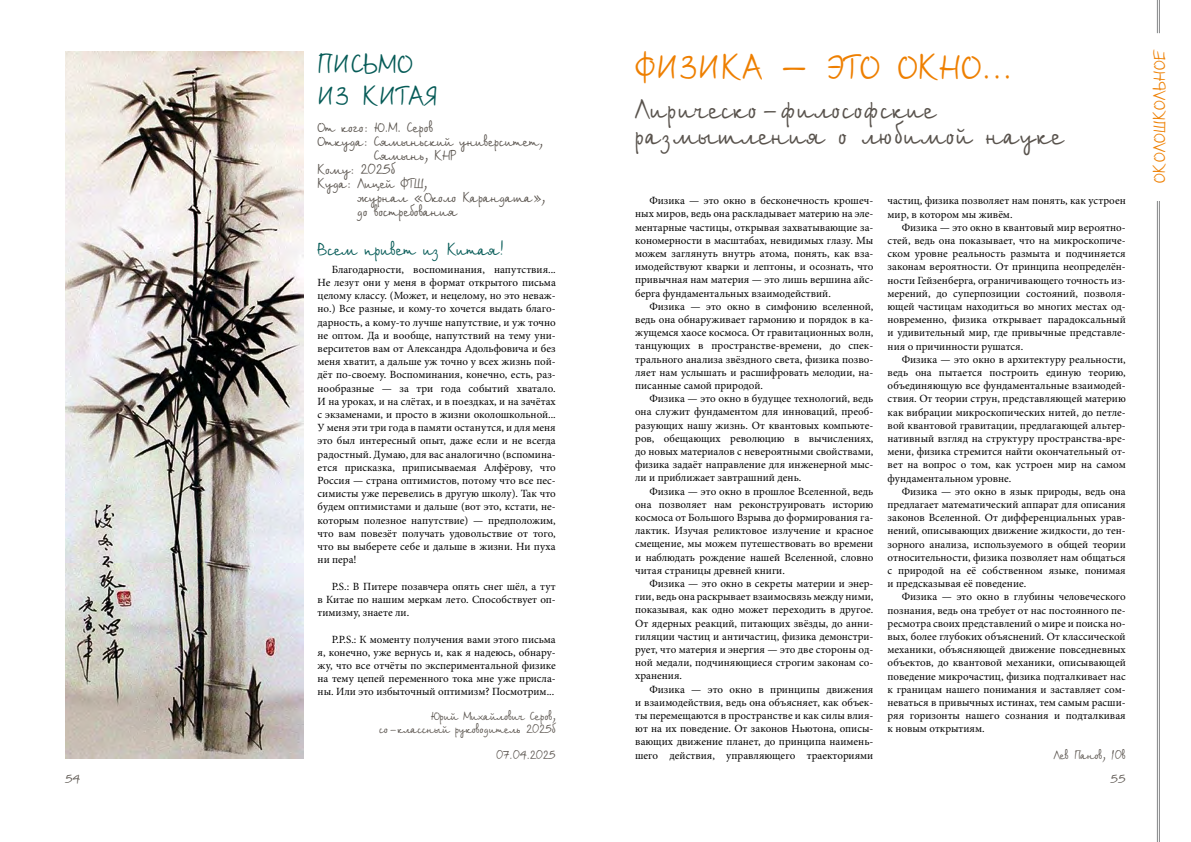
<style>
.page{position:relative;width:1191px;height:842px;background:#fff}
.page>*{position:absolute;margin:0;border:0;box-sizing:border-box;transform-origin:0 0}
.t1{font:35px "Birch CTT";letter-spacing:.05em;color:#ee7f00;scale:.9 1}
.t2{font:27px/26px "Birch CTT";letter-spacing:.05em;color:#59534d;scale:.9 1}
.t3{font:27px/32.4px "Birch CTT";letter-spacing:.05em;color:#065b57;scale:.9 1}
.t4{font:17px "Birch CTT";color:#065b57;scale:.9 1}
.t5{font:17px "Birch CTT";letter-spacing:.045em;color:#ee7f00;scale:.9 1}
.t6{font:14px "Birch CTT";color:#59534d;scale:.9 1}
.t7{font:12px/13px "Birch CTT";color:#59534d;text-align:right;scale:.9 1}
.t8{font:12px "Birch CTT";color:#59534d}
.t9{font:11px/13.2px "Minion Pro";color:#000;text-align:justify}
</style>
<div class="page">
<hr style="left:1156px;top:0;width:1px;height:33px;background:#848687">
<hr style="left:1158px;top:0;width:1px;height:33px;background:#848687">
<hr style="left:1156px;top:143px;width:1px;height:699px;background:#848687">
<hr style="left:1158px;top:143px;width:1px;height:699px;background:#848687">
<img style="left:65px;top:51px;width:238px;height:708px">
<h2 class="t3" style="left:317px;top:50px;width:134px">ПИСЬМО<br>ИЗ КИТАЯ</h2>
<p class="t6" style="left:317px;top:118px;width:130px">От кого: Ю.М. Серов</p>
<p class="t6" style="left:317px;top:132px;width:252px">Откуда: Сямыньский университет,</p>
<p class="t6" style="left:374px;top:146px;width:92px">Сямынь, КНР</p>
<p class="t6" style="left:317px;top:160px;width:88px">Кому: 2025б</p>
<p class="t6" style="left:317px;top:174px;width:123px">Куда: Лицей ФТШ,</p>
<p class="t6" style="left:357px;top:188px;width:210px">журнал «Около Карандаша»,</p>
<p class="t6" style="left:357px;top:202px;width:112px">до востребования</p>
<h3 class="t4" style="left:317px;top:238px;width:208px">Всем привет из Китая!</h3>
<p class="t9" style="left:317px;top:263px;width:240px;text-indent:14px">Благодарности, воспоминания, напутствия...<br>Не лезут они у меня в формат открытого письма целому классу. (Может, и нецелому, но это неваж&shy;но.) Все разные, и кому-то хочется выдать благо&shy;дарность, а кому-то лучше напутствие, и уж точно не оптом. Да и вообще, напутствий на тему уни&shy;верситетов вам от Александра Адольфовича и без меня хватит, а дальше уж точно у всех жизнь пой&shy;дёт по-своему. Воспоминания, конечно, есть, раз&shy;нообразные — за три года событий хватало.<br>И на уроках, и на слётах, и в поездках, и на зачётах с экзаменами, и просто в жизни околошкольной...<br>У меня эти три года в памяти останутся, и для меня это был интересный опыт, даже если и не всегда радостный. Думаю, для вас аналогично (вспомина&shy;ется присказка, приписываемая Алфёрову, что Россия — страна оптимистов, потому что все пес&shy;симисты уже перевелись в другую школу). Так что будем оптимистами и дальше (вот это, кстати, не&shy;которым полезное напутствие) — предположим, что вам повезёт получать удовольствие от того, что вы выберете себе и дальше в жизни. Ни пуха ни пера!</p>
<p class="t9" style="left:317px;top:580px;width:240px;text-indent:14px">P.S.: В Питере позавчера опять снег шёл, а тут в Китае по нашим меркам лето. Способствует оп&shy;тимизму, знаете ли.</p>
<p class="t9" style="left:317px;top:632px;width:240px;text-indent:14px">P.P.S.: К моменту получения вами этого письма я, конечно, уже вернусь и, как я надеюсь, обнару&shy;жу, что все отчёты по экспериментальной физике на тему цепей переменного тока мне уже присла&shy;ны. Или это избыточный оптимизм? Посмотрим...</p>
<p class="t7" style="left:379px;top:711px;width:197px">Юрий Михайлович Серов, со-классный руководитель 2025б</p>
<p class="t7" style="left:496px;top:750px;width:68px">07.04.2025</p>
<h1 class="t1" style="left:635px;top:44px;width:420px">ФИЗИКА — ЭТО ОКНО...</h1>
<h2 class="t2" style="left:635px;top:98px;width:477px">Лирическо-философские размышления о любимой науке</h2>
<p class="t9" style="left:635px;top:194px;width:240px;text-indent:14px">Физика — это окно в бесконечность крошеч&shy;ных миров, ведь она раскладывает материю на эле&shy;ментарные частицы, открывая захватывающие за&shy;кономерности в масштабах, невидимых глазу. Мы можем заглянуть внутрь атома, понять, как вза&shy;имодействуют кварки и лептоны, и осознать, что привычная нам материя — это лишь вершина айс&shy;берга фундаментальных взаимодействий.</p>
<p class="t9" style="left:635px;top:300px;width:240px;text-indent:14px">Физика — это окно в симфонию вселенной, ведь она обнаруживает гармонию и порядок в ка&shy;жущемся хаосе космоса. От гравитационных волн, танцующих в пространстве-времени, до спек&shy;трального анализа звёздного света, физика позво&shy;ляет нам услышать и расшифровать мелодии, на&shy;писанные самой природой.</p>
<p class="t9" style="left:635px;top:392px;width:240px;text-indent:14px">Физика — это окно в будущее технологий, ведь она служит фундаментом для инноваций, преоб&shy;разующих нашу жизнь. От квантовых компьюте&shy;ров, обещающих революцию в вычислениях, до новых материалов с невероятными свойствами, физика задаёт направление для инженерной мыс&shy;ли и приближает завтрашний день.</p>
<p class="t9" style="left:635px;top:484px;width:240px;text-indent:14px">Физика — это окно в прошлое Вселенной, ведь она позволяет нам реконструировать историю космоса от Большого Взрыва до формирования га&shy;лактик. Изучая реликтовое излучение и красное смещение, мы можем путешествовать во времени и наблюдать рождение нашей Вселенной, словно читая страницы древней книги.</p>
<p class="t9" style="left:635px;top:577px;width:240px;text-indent:14px">Физика — это окно в секреты материи и энер&shy;гии, ведь она раскрывает взаимосвязь между ними, показывая, как одно может переходить в другое.<br>От ядерных реакций, питающих звёзды, до анни&shy;гиляции частиц и античастиц, физика демонстри&shy;рует, что материя и энергия — это две стороны од&shy;ной медали, подчиняющиеся строгим законам со&shy;хранения.</p>
<p class="t9" style="left:635px;top:682px;width:240px;text-indent:14px">Физика — это окно в принципы движения и взаимодействия, ведь она объясняет, как объек&shy;ты перемещаются в пространстве и как силы влия&shy;ют на их поведение. От законов Ньютона, описы&shy;вающих движение планет, до принципа наимень&shy;шего действия, управляющего траекториями</p>
<p class="t9" style="left:887px;top:194px;width:240px">частиц, физика позволяет нам понять, как устроен мир, в котором мы живём.</p>
<p class="t9" style="left:887px;top:221px;width:240px;text-indent:14px">Физика — это окно в квантовый мир вероятно&shy;стей, ведь она показывает, что на микроскопиче&shy;ском уровне реальность размыта и подчиняется законам вероятности. От принципа неопределён&shy;ности Гейзенберга, ограничивающего точность из&shy;мерений, до суперпозиции состояний, позволя&shy;ющей частицам находиться во многих местах од&shy;новременно, физика открывает парадоксальный и удивительный мир, где привычные представле&shy;ния о причинности рушатся.</p>
<p class="t9" style="left:887px;top:353px;width:240px;text-indent:14px">Физика — это окно в архитектуру реальности, ведь она пытается построить единую теорию, объединяющую все фундаментальные взаимодей&shy;ствия. От теории струн, представляющей материю как вибрации микроскопических нитей, до петле&shy;вой квантовой гравитации, предлагающей альтер&shy;нативный взгляд на структуру пространства-вре&shy;мени, физика стремится найти окончательный от&shy;вет на вопрос о том, как устроен мир на самом фундаментальном уровне.</p>
<p class="t9" style="left:887px;top:485px;width:240px;text-indent:14px">Физика — это окно в язык природы, ведь она предлагает математический аппарат для описания законов Вселенной. От дифференциальных урав&shy;нений, описывающих движение жидкости, до тен&shy;зорного анализа, используемого в общей теории относительности, физика позволяет нам общаться с природой на её собственном языке, понимая и предсказывая её поведение.</p>
<p class="t9" style="left:887px;top:590px;width:240px;text-indent:14px">Физика — это окно в глубины человеческого познания, ведь она требует от нас постоянного пе&shy;ресмотра своих представлений о мире и поиска но&shy;вых, более глубоких объяснений. От классической механики, объясняющей движение повседневных объектов, до квантовой механики, описывающей поведение микрочастиц, физика подталкивает нас к границам нашего понимания и заставляет сом&shy;неваться в привычных истинах, тем самым расши&shy;ряя горизонты нашего сознания и подталкивая к новым открытиям.</p>
<p class="t7" style="left:1053px;top:749px;width:81px">Лев Панов, 10в</p>
<p class="t8" style="left:65px;top:771px;width:17px">54</p>
<p class="t8" style="left:1110px;top:771px;width:17px">55</p>
<h3 class="t5" style="left:1148px;top:183px;width:149px;rotate:-90deg">ОКОЛОШКОЛЬНОЕ</h3>
</div>
